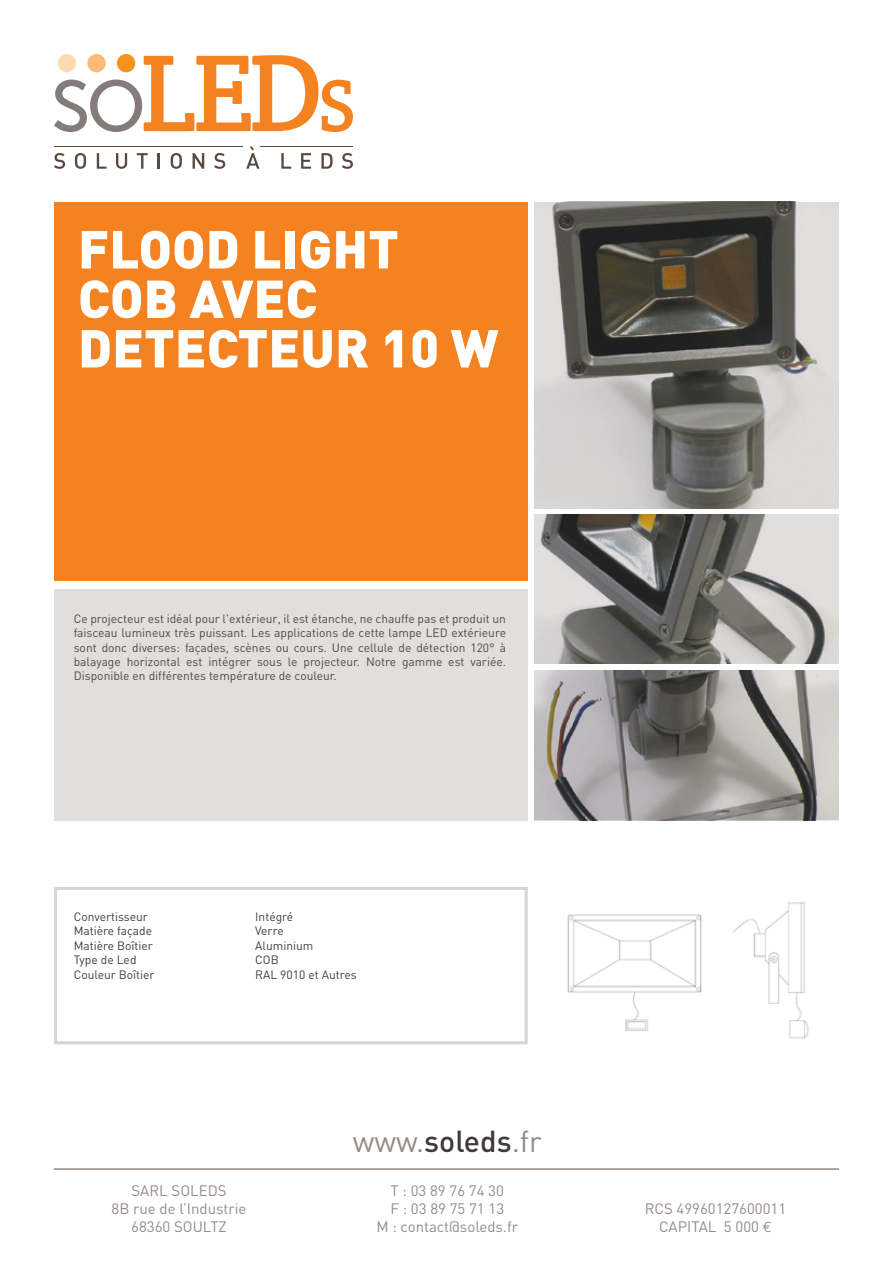
<style>
.page{position:relative;width:893px;height:1263px;background:#fff}
.page>*{position:absolute;margin:0;border:0;box-sizing:border-box;transform-origin:0 0}
.t1{font:900 52.5px/49.5px "DIN";color:#fff}
.t2{font:30px "DIN";color:#958b88}
.t3{font:15px/18px "DIN";color:#958b88;text-align:center}
.t4{font:12px/14.4px "DIN";color:#4e4949;text-align:justify}
.t5{font:12px "DIN";color:#3e3e3f}
.s1{font-weight:500;color:#3f3b3a}
.s2{font-family:"Euro Mono"}
</style>
<div class="page">
<svg style="left:54px;top:55px;width:299px;height:77px"></svg>
<div style="left:117px;top:54px;width:18px;height:18px;background:#f7931d;border-radius:50%"></div>
<div style="left:87px;top:54px;width:19px;height:18px;background:#fcbb74;border-radius:50%"></div>
<div style="left:58px;top:54px;width:18px;height:18px;background:#fedab3;border-radius:50%"></div>
<svg style="left:54px;top:153px;width:11px;height:16px"></svg>
<svg style="left:75px;top:153px;width:11px;height:16px"></svg>
<svg style="left:97px;top:153px;width:10px;height:16px"></svg>
<svg style="left:116px;top:153px;width:11px;height:16px"></svg>
<svg style="left:137px;top:153px;width:11px;height:16px"></svg>
<svg style="left:158px;top:153px;width:2px;height:16px"></svg>
<svg style="left:171px;top:153px;width:11px;height:16px"></svg>
<svg style="left:193px;top:153px;width:11px;height:16px"></svg>
<svg style="left:214px;top:153px;width:11px;height:16px"></svg>
<svg style="left:246px;top:147px;width:13px;height:22px"></svg>
<svg style="left:281px;top:153px;width:10px;height:16px"></svg>
<svg style="left:301px;top:153px;width:10px;height:16px"></svg>
<svg style="left:321px;top:153px;width:12px;height:16px"></svg>
<svg style="left:342px;top:153px;width:11px;height:16px"></svg>
<hr style="left:260px;top:146px;width:93px;height:1px;background:#594a41">
<hr style="left:54px;top:146px;width:189px;height:1px;background:#594a41">
<div style="left:54px;top:202px;width:474px;height:378px;background:#f58220"></div>
<img style="left:534px;top:202px;width:305px;height:306px">
<div style="left:54px;top:887px;width:474px;height:157px;border:3px solid #d9d4d2"></div>
<div style="left:54px;top:589px;width:474px;height:231px;background:#e1dede"></div>
<hr style="left:54px;top:1169px;width:785px;height:1px;background:#594a41">
<img style="left:534px;top:514px;width:305px;height:150px">
<img style="left:534px;top:670px;width:305px;height:150px">
<img style="left:567px;top:902px;width:242px;height:137px">
<h1 class="t1" style="left:78px;top:222px;width:422px">FLOOD LIGHT<br>COB AVEC<br>DETECTEUR 10 W</h1>
<p class="t4" style="left:74px;top:611px;width:434px">Ce projecteur est idéal pour l'extérieur, il est étanche, ne chauffe pas et produit un faisceau lumineux très puissant. Les applications de cette lampe LED extérieure sont donc diverses: façades, scènes ou cours. Une cellule de détection 120° à balayage horizontal est intégrer sous le projecteur. Notre gamme est variée.<br>Disponible en différentes température de couleur.</p>
<p class="t5" style="left:74px;top:909px;width:76px">Convertisseur</p>
<p class="t5" style="left:255px;top:909px;width:39px">Intégré</p>
<p class="t5" style="left:74px;top:923px;width:80px">Matière façade</p>
<p class="t5" style="left:255px;top:923px;width:30px">Verre</p>
<p class="t5" style="left:74px;top:938px;width:81px">Matière Boîtier</p>
<p class="t5" style="left:255px;top:938px;width:60px">Aluminium</p>
<p class="t5" style="left:74px;top:952px;width:64px">Type de Led</p>
<p class="t5" style="left:255px;top:952px;width:25px">COB</p>
<p class="t5" style="left:74px;top:967px;width:82px">Couleur Boîtier</p>
<p class="t5" style="left:255px;top:967px;width:103px">RAL 9010 et Autres</p>
<h2 class="t2" style="left:353px;top:1123px;width:191px">www.<span class="s1">soleds</span>.fr</h2>
<p class="t3" style="left:112px;top:1182px;width:136px">SARL SOLEDS<br>8B rue de l’Industrie<br>68360 SOULTZ</p>
<p class="t3" style="left:376px;top:1182px;width:143px">T : 03 89 76 74 30<br>F : 03 89 75 71 13<br>M : contact@soleds.fr</p>
<p class="t3" style="left:645px;top:1200px;width:143px">RCS 49960127600011<br>CAPITAL 5 000 <span class="s2">€</span></p>
</div>
